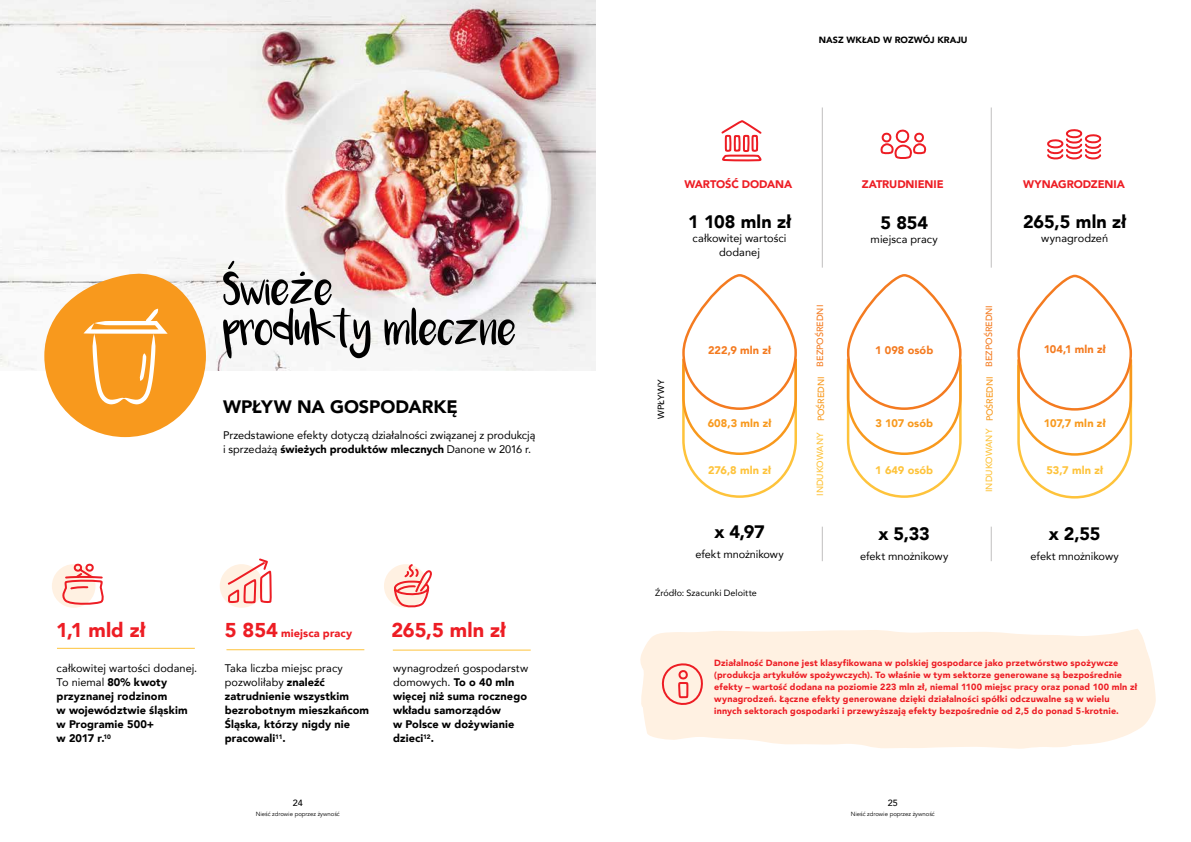
<style>
.page{position:relative;width:1191px;height:842px;background:#fff}
.page>*{position:absolute;margin:0;border:0;box-sizing:border-box;transform-origin:0 0}
.t1{font:900 20px "Avenir";letter-spacing:.005em;color:#ed1d24}
.t2{font:900 18px "Avenir";letter-spacing:-.005em;color:#000}
.t3{font:900 11px/14px "Avenir";letter-spacing:.01em;color:#000}
.t4{font:11px/14px "Avenir";letter-spacing:-.005em;color:#000}
.t5{font:900 11px "Avenir";letter-spacing:-.005em;color:#ed1d24}
.t6{font:900 11px "Avenir";letter-spacing:.005em;color:#f8991d}
.t7{font:900 11px "Avenir";letter-spacing:.005em;color:#f47b20}
.t8{font:900 11px "Avenir";letter-spacing:.005em;color:#fec33b}
.t9{font:900 9px/12px "Avenir";letter-spacing:.015em;color:#ed1d24}
.t10{font:9px "Avenir";letter-spacing:.005em;color:#000}
.t11{font:500 9px "Avenir";color:#f47b20}
.t12{font:900 9px "Avenir";color:#000}
.t13{font:500 9px "Avenir";color:#fec33b}
.t14{font:500 9px "Avenir";color:#f8991d}
.t15{font:500 9px "Avenir";letter-spacing:-.01em;color:#000}
.t16{font:6px "Avenir";color:#000}
.s1{font-weight:900}
.s2{font-size:20px}
.s3{font-weight:400}
</style>
<div class="page">
<div style="left:384px;top:564px;width:43px;height:44px;background:#fff1e2;border-radius:50%"></div>
<div style="left:220px;top:564px;width:43px;height:44px;background:#fff1e2;border-radius:50%"></div>
<div style="left:52px;top:564px;width:43px;height:44px;background:#fff1e2;border-radius:50%"></div>
<svg style="left:391px;top:564px;width:41px;height:44px"></svg>
<img style="left:0;top:0;width:595px;height:371px">
<svg style="left:44px;top:265px;width:162px;height:172px"></svg>
<hr style="left:226px;top:649px;width:138px;height:1px;background:#fec33b">
<hr style="left:57px;top:648px;width:138px;height:1px;background:#fec33b">
<hr style="left:393px;top:650px;width:138px;height:1px;background:#fec33b">
<img style="left:223px;top:261px;width:292px;height:97px">
<svg style="left:227px;top:558px;width:45px;height:46px"></svg>
<svg style="left:62px;top:563px;width:42px;height:45px"></svg>
<svg style="left:643px;top:708px;width:429px;height:41px;fill:#fff1e2"></svg>
<svg style="left:708px;top:655px;width:447px;height:90px;background:#fff2e4"></svg>
<div style="left:640px;top:629px;width:508px;height:79px;background:#fff1e2"></div>
<svg style="left:1047px;top:129px;width:55px;height:31px"></svg>
<svg style="left:721px;top:120px;width:41px;height:42px"></svg>
<svg style="left:880px;top:129px;width:47px;height:30px"></svg>
<svg style="left:846px;top:356px;width:116px;height:142px"></svg>
<div style="left:847px;top:274px;width:114px;height:136px;border:2px solid #f47b20;border-radius:56px"></div>
<svg style="left:1017px;top:357px;width:116px;height:142px"></svg>
<div style="left:1017px;top:275px;width:115px;height:136px;border:2px solid #f47b20;border-radius:56px"></div>
<svg style="left:682px;top:358px;width:115px;height:140px"></svg>
<div style="left:682px;top:274px;width:115px;height:136px;border:2px solid #f47b20;border-radius:56px"></div>
<hr style="left:990px;top:527px;width:1px;height:34px;background:#c0bfbf">
<hr style="left:822px;top:527px;width:1px;height:34px;background:#c0bfbf">
<hr style="left:990px;top:107px;width:1px;height:161px;background:#c0bfbf">
<hr style="left:822px;top:107px;width:1px;height:161px;background:#c0bfbf">
<svg style="left:657px;top:662px;width:49px;height:47px;background:#fbcdc2"></svg>
<h2 class="t2" style="left:223px;top:391px;width:236px">WPŁYW NA GOSPODARKĘ</h2>
<p class="t4" style="left:223px;top:427px;width:314px">Przedstawione efekty dotyczą działalności związanej z produkcją i sprzedażą <span class="s1">świeżych produktów mlecznych</span> Danone w 2016 r.</p>
<h1 class="t1" style="left:56px;top:613px;width:91px">1,1 mld zł</h1>
<p class="t5" style="left:225px;top:624px;width:129px"><span class="s2">5 854</span> miejsca pracy</p>
<h1 class="t1" style="left:391px;top:613px;width:116px">265,5 mln zł</h1>
<p class="t3" style="left:57px;top:661px;width:142px"><span class="s3">całkowitej wartości dodanej.<br>To niemal</span> 80% kwoty przyznanej rodzinom<br>w województwie śląskim w Programie 500+<br>w 2017 r.<sup>10</sup></p>
<p class="t3" style="left:225px;top:661px;width:146px"><span class="s3">Taka liczba miejsc pracy pozwoliłaby</span> znaleźć zatrudnienie wszystkim bezrobotnym mieszkańcom<br>Śląska, którzy nigdy nie pracowali<sup>11</sup>.</p>
<p class="t3" style="left:393px;top:661px;width:137px"><span class="s3">wynagrodzeń gospodarstw domowych.</span> To o 40 mln więcej niż suma rocznego wkładu samorządów<br>w Polsce w dożywianie dzieci<sup>12</sup>.</p>
<p class="t15" style="left:293px;top:795px;width:11px">24</p>
<p class="t16" style="left:256px;top:810px;width:86px">Nieść zdrowie poprzez żywność</p>
<p class="t12" style="left:819px;top:32px;width:150px">NASZ WKŁAD W ROZWÓJ KRAJU</p>
<p class="t5" style="left:684px;top:175px;width:109px">WARTOŚĆ DODANA</p>
<p class="t5" style="left:861px;top:175px;width:83px">ZATRUDNIENIE</p>
<p class="t5" style="left:1023px;top:175px;width:103px">WYNAGRODZENIA</p>
<h2 class="t2" style="left:688px;top:207px;width:104px">1 108 mln zł</h2>
<p class="t4" style="left:692px;top:231px;width:95px;text-align:center">całkowitej wartości dodanej</p>
<p class="t15" style="left:653px;top:418px;width:41px;rotate:-90deg">WPŁYWY</p>
<p class="t7" style="left:708px;top:341px;width:65px">222,9 mln zł</p>
<p class="t6" style="left:708px;top:414px;width:65px">608,3 mln zł</p>
<p class="t8" style="left:708px;top:461px;width:64px">276,8 mln zł</p>
<h2 class="t2" style="left:714px;top:517px;width:52px">x 4,97</h2>
<p class="t4" style="left:695px;top:547px;width:90px">efekt mnożnikowy</p>
<p class="t10" style="left:655px;top:585px;width:103px">Źródło: Szacunki Deloitte</p>
<h2 class="t2" style="left:880px;top:207px;width:49px">5 854</h2>
<p class="t4" style="left:870px;top:232px;width:69px">miejsca pracy</p>
<h2 class="t2" style="left:1023px;top:207px;width:104px">265,5 mln zł</h2>
<p class="t4" style="left:1041px;top:231px;width:68px">wynagrodzeń</p>
<p class="t11" style="left:812px;top:367px;width:63px;rotate:-90deg">BEZPOŚREDNI</p>
<p class="t11" style="left:981px;top:367px;width:63px;rotate:-90deg">BEZPOŚREDNI</p>
<p class="t14" style="left:813px;top:421px;width:47px;rotate:-90deg">POŚREDNI</p>
<p class="t14" style="left:982px;top:421px;width:47px;rotate:-90deg">POŚREDNI</p>
<p class="t13" style="left:812px;top:496px;width:65px;rotate:-90deg">INDUKOWANY</p>
<p class="t7" style="left:875px;top:341px;width:60px">1 098 osób</p>
<p class="t7" style="left:1043px;top:339px;width:64px">104,1 mln zł</p>
<p class="t6" style="left:875px;top:414px;width:59px">3 107 osób</p>
<p class="t8" style="left:875px;top:461px;width:59px">1 649 osób</p>
<p class="t6" style="left:1044px;top:414px;width:63px">107,7 mln zł</p>
<p class="t8" style="left:1046px;top:461px;width:58px">53,7 mln zł</p>
<p class="t13" style="left:981px;top:492px;width:65px;rotate:-90deg">INDUKOWANY</p>
<h2 class="t2" style="left:878px;top:518px;width:53px">x 5,33</h2>
<p class="t4" style="left:860px;top:549px;width:90px">efekt mnożnikowy</p>
<h2 class="t2" style="left:1048px;top:518px;width:53px">x 2,55</h2>
<p class="t4" style="left:1030px;top:549px;width:90px">efekt mnożnikowy</p>
<p class="t9" style="left:714px;top:657px;width:424px">Działalność Danone jest klasyfikowana w polskiej gospodarce jako przetwórstwo spożywcze (produkcja artykułów spożywczych). To właśnie w tym sektorze generowane są bezpośrednie efekty – wartość dodana na poziomie 223 mln zł, niemal 1100 miejsc pracy oraz ponad 100 mln zł wynagrodzeń. Łączne efekty generowane dzięki działalności spółki odczuwalne są w wielu innych sektorach gospodarki i przewyższają efekty bezpośrednie od 2,5 do ponad 5-krotnie.</p>
<p class="t15" style="left:887px;top:795px;width:11px">25</p>
<p class="t16" style="left:850px;top:810px;width:86px">Nieść zdrowie poprzez żywność</p>
</div>
